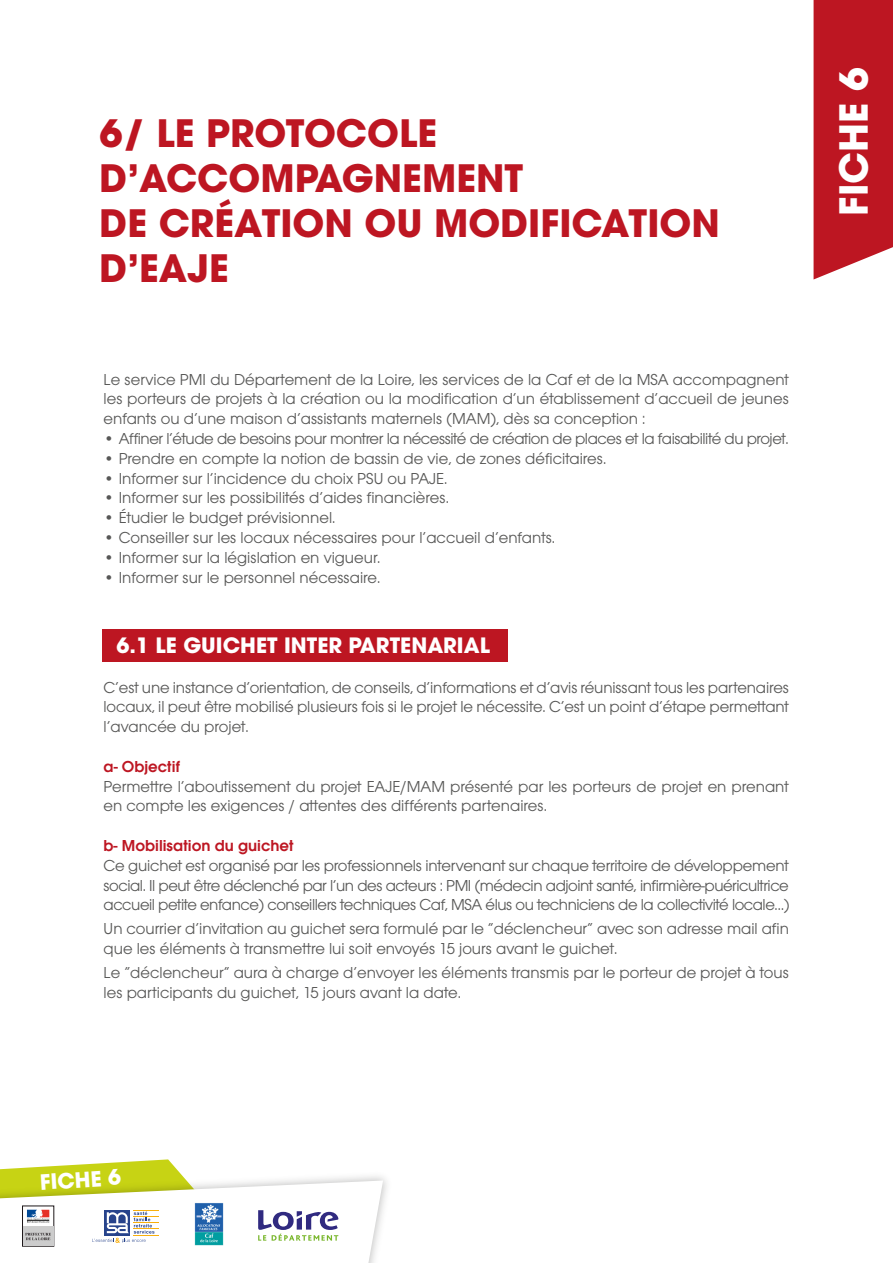
<style>
.page{position:relative;width:893px;height:1263px;background:#fff}
.page>*{position:absolute;margin:0;border:0;box-sizing:border-box;transform-origin:0 0}
.t1{font:700 38.4px "Avant Garde LT";color:#fff}
.t2{font:700 37.5px/45px "Avant Garde LT";color:#bd1622}
.t3{font:700 21px "Avant Garde LT";color:#fff}
.t4{font:16.5px/19.8px "Avant Garde Gothic Itc T";color:#575756;text-align:justify}
.t5{font:16.5px "Avant Garde Gothic Itc T";letter-spacing:-.025em;color:#575756}
.t6{font:600 16.5px "Avant Garde Gothic Itc T";color:#bd1622}
</style>
<div class="page">
<div style="left:103px;top:629px;width:405px;height:33px;background:#bd1622"></div>
<svg style="left:813px;top:0;width:80px;height:279px;background:#c22a35"></svg>
<svg style="left:0;top:1159px;width:383px;height:104px"></svg>
<img style="left:194px;top:1203px;width:30px;height:42px">
<h2 class="t2" style="left:100px;top:111px;width:622px">6/ LE PROTOCOLE<br>D’ACCOMPAGNEMENT<br>DE CRÉATION OU MODIFICATION<br>D’EAJE</h2>
<p class="t4" style="left:104px;top:369px;width:687px">Le service PMI du Département de la Loire, les services de la Caf et de la MSA accompagnent les porteurs de projets à la création ou la modification d’un établissement d’accueil de jeunes enfants ou d’une maison d’assistants maternels (MAM), dès sa conception :</p>
<p class="t5" style="left:104px;top:429px;width:686px">• Affiner l’étude de besoins pour montrer la nécessité de création de places et la faisabilité du projet.</p>
<p class="t4" style="left:104px;top:448px;width:504px">• Prendre en compte la notion de bassin de vie, de zones déficitaires.</p>
<p class="t4" style="left:104px;top:468px;width:345px">• Informer sur l’incidence du choix PSU ou PAJE.</p>
<p class="t4" style="left:104px;top:488px;width:347px">• Informer sur les possibilités d’aides financières.</p>
<p class="t4" style="left:104px;top:508px;width:233px">• Étudier le budget prévisionnel.</p>
<p class="t4" style="left:104px;top:527px;width:453px">• Conseiller sur les locaux nécessaires pour l’accueil d’enfants.</p>
<p class="t4" style="left:104px;top:547px;width:278px">• Informer sur la législation en vigueur.</p>
<p class="t4" style="left:104px;top:567px;width:278px">• Informer sur le personnel nécessaire.</p>
<p class="t3" style="left:117px;top:631px;width:375px">6.1 LE GUICHET INTER PARTENARIAL</p>
<p class="t4" style="left:104px;top:677px;width:687px">C’est une instance d’orientation, de conseils, d’informations et d’avis réunissant tous les partenaires locaux, il peut être mobilisé plusieurs fois si le projet le nécessite. C’est un point d’étape permettant l’avancée du projet.</p>
<p class="t6" style="left:104px;top:756px;width:78px">a- Objectif</p>
<p class="t4" style="left:104px;top:776px;width:687px">Permettre l’aboutissement du projet EAJE/MAM présenté par les porteurs de projet en prenant en compte les exigences / attentes des différents partenaires.</p>
<p class="t6" style="left:104px;top:836px;width:192px">b- Mobilisation du guichet</p>
<p class="t4" style="left:104px;top:855px;width:687px">Ce guichet est organisé par les professionnels intervenant sur chaque territoire de développement social. Il peut être déclenché par l’un des acteurs : PMI (médecin adjoint santé, infirmière-puéricultrice accueil petite enfance) conseillers techniques Caf, MSA élus ou techniciens de la collectivité locale…)</p>
<p class="t4" style="left:104px;top:919px;width:687px">Un courrier d’invitation au guichet sera formulé par le “déclencheur” avec son adresse mail afin que les éléments à transmettre lui soit envoyés 15 jours avant le guichet.</p>
<p class="t4" style="left:104px;top:962px;width:687px">Le “déclencheur” aura à charge d’envoyer les éléments transmis par le porteur de projet à tous les participants du guichet, 15 jours avant la date.</p>
<h1 class="t1" style="left:829px;top:216px;width:150px;rotate:-90deg">FICHE 6</h1>
<p class="t3" style="left:39px;top:1168px;width:83px;rotate:-4deg">FICHE 6</p>
</div>
